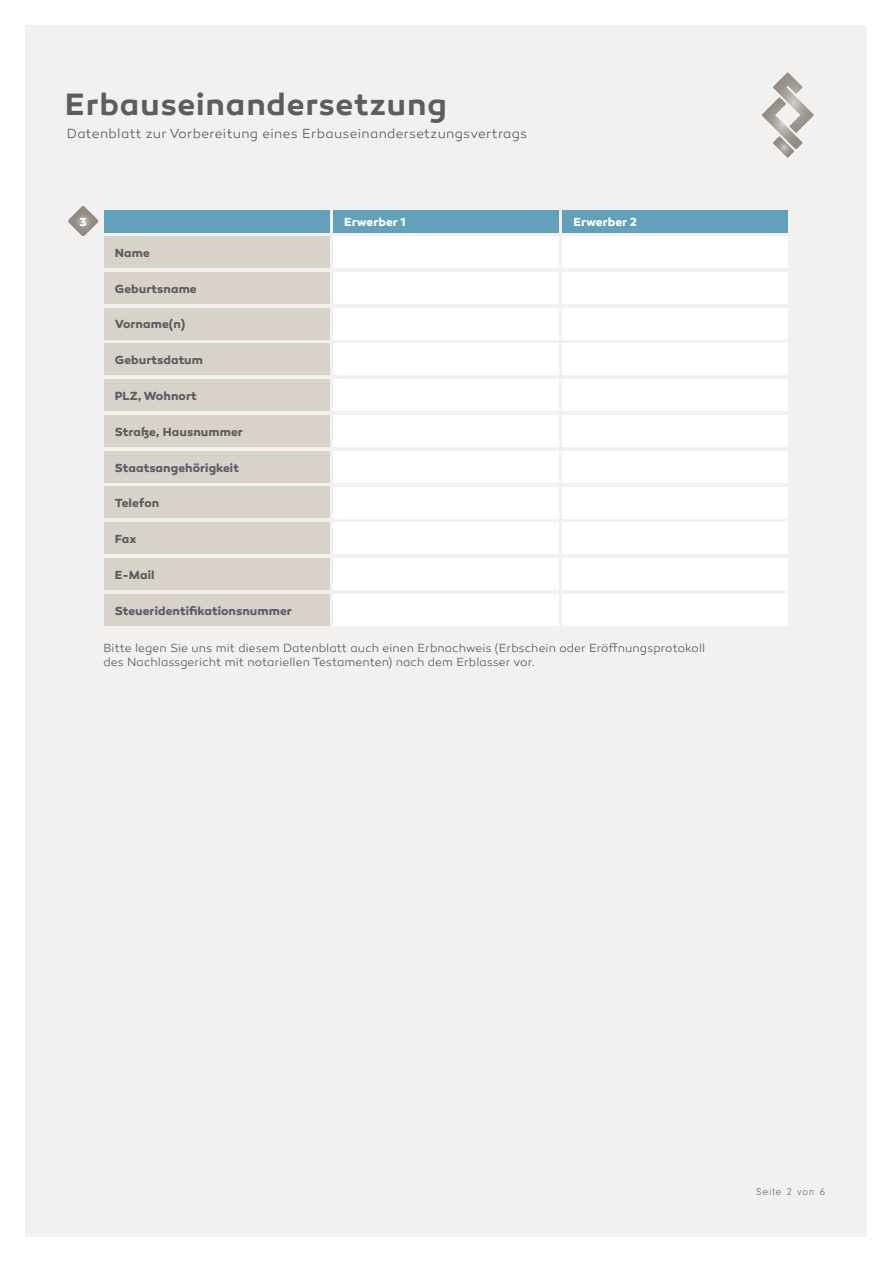
<style>
.page{position:relative;width:893px;height:1263px;background:#fff}
.page>*{position:absolute;margin:0;border:0;box-sizing:border-box;transform-origin:0 0}
.t1{font:600 31.5px "Canaro";letter-spacing:.025em;color:#5d5d61}
.t2{font:300 13.5px "Canaro";letter-spacing:.025em;color:#5d5d61}
.t3{font:300 12px/14.4px "Canaro";letter-spacing:.005em;color:#5d5d61}
.t4{font:700 12px "Canaro";letter-spacing:.005em;color:#5d5d61}
.t5{font:700 12px "Canaro";letter-spacing:.005em;color:#fff}
.t6{font:300 10.5px "Neuzeit Gro";letter-spacing:.1em;color:#5d5d61}
</style>
<div class="page">
<div style="left:26px;top:26px;width:841px;height:1211px;background:#f3f1ef"></div>
<svg style="left:762px;top:73px;width:52px;height:85px"></svg>
<div style="left:104px;top:210px;width:225px;height:22px;background:#62a1bb"></div>
<div style="left:333px;top:210px;width:225px;height:22px;background:#62a1bb"></div>
<div style="left:562px;top:210px;width:226px;height:22px;background:#62a1bb"></div>
<div style="left:104px;top:236px;width:225px;height:32px;background:#d8d2ca"></div>
<div style="left:104px;top:272px;width:225px;height:32px;background:#d8d2ca"></div>
<div style="left:104px;top:344px;width:225px;height:31px;background:#d8d2ca"></div>
<div style="left:104px;top:308px;width:225px;height:31px;background:#d8d2ca"></div>
<div style="left:104px;top:379px;width:225px;height:32px;background:#d8d2ca"></div>
<div style="left:104px;top:415px;width:225px;height:32px;background:#d8d2ca"></div>
<div style="left:104px;top:451px;width:225px;height:32px;background:#d8d2ca"></div>
<div style="left:104px;top:487px;width:225px;height:31px;background:#d8d2ca"></div>
<div style="left:104px;top:523px;width:225px;height:31px;background:#d8d2ca"></div>
<div style="left:104px;top:558px;width:225px;height:32px;background:#d8d2ca"></div>
<div style="left:104px;top:594px;width:225px;height:32px;background:#d8d2ca"></div>
<div style="left:333px;top:558px;width:225px;height:32px;background:#fff"></div>
<div style="left:333px;top:272px;width:225px;height:32px;background:#fff"></div>
<div style="left:333px;top:344px;width:225px;height:31px;background:#fff"></div>
<div style="left:333px;top:308px;width:225px;height:31px;background:#fff"></div>
<div style="left:333px;top:379px;width:225px;height:32px;background:#fff"></div>
<div style="left:333px;top:415px;width:225px;height:32px;background:#fff"></div>
<div style="left:333px;top:451px;width:225px;height:31px;background:#fff"></div>
<div style="left:333px;top:487px;width:225px;height:31px;background:#fff"></div>
<div style="left:333px;top:523px;width:225px;height:31px;background:#fff"></div>
<div style="left:333px;top:236px;width:225px;height:32px;background:#fff"></div>
<div style="left:333px;top:594px;width:225px;height:32px;background:#fff"></div>
<div style="left:562px;top:558px;width:226px;height:32px;background:#fff"></div>
<div style="left:562px;top:272px;width:226px;height:32px;background:#fff"></div>
<div style="left:562px;top:344px;width:226px;height:31px;background:#fff"></div>
<div style="left:562px;top:308px;width:226px;height:31px;background:#fff"></div>
<div style="left:562px;top:379px;width:226px;height:32px;background:#fff"></div>
<div style="left:562px;top:415px;width:226px;height:32px;background:#fff"></div>
<div style="left:562px;top:451px;width:226px;height:31px;background:#fff"></div>
<div style="left:562px;top:487px;width:226px;height:31px;background:#fff"></div>
<div style="left:562px;top:523px;width:226px;height:31px;background:#fff"></div>
<div style="left:562px;top:236px;width:226px;height:32px;background:#fff"></div>
<div style="left:562px;top:594px;width:226px;height:32px;background:#fff"></div>
<svg style="left:68px;top:206px;width:30px;height:30px"></svg>
<h1 class="t1" style="left:65px;top:85px;width:383px">Erbauseinandersetzung</h1>
<p class="t2" style="left:67px;top:126px;width:462px">Datenblatt zur Vorbereitung eines Erbauseinandersetzungsvertrags</p>
<p class="t5" style="left:80px;top:214px;width:9px">3</p>
<p class="t4" style="left:115px;top:245px;width:37px">Name</p>
<p class="t4" style="left:115px;top:281px;width:83px">Geburtsname</p>
<p class="t4" style="left:115px;top:317px;width:72px">Vorname(n)</p>
<p class="t4" style="left:115px;top:353px;width:90px">Geburtsdatum</p>
<p class="t5" style="left:344px;top:214px;width:63px">Erwerber 1</p>
<p class="t5" style="left:573px;top:214px;width:65px">Erwerber 2</p>
<p class="t4" style="left:115px;top:388px;width:83px">PLZ, Wohnort</p>
<p class="t4" style="left:115px;top:424px;width:130px">Straße, Hausnummer</p>
<p class="t4" style="left:115px;top:460px;width:126px">Staatsangehörigkeit</p>
<p class="t4" style="left:115px;top:496px;width:46px">Telefon</p>
<p class="t4" style="left:115px;top:532px;width:23px">Fax</p>
<p class="t4" style="left:115px;top:567px;width:41px">E-Mail</p>
<p class="t4" style="left:115px;top:603px;width:179px">Steueridentifikationsnummer</p>
<p class="t3" style="left:103px;top:640px;width:603px">Bitte legen Sie uns mit diesem Datenblatt auch einen Erbnachweis (Erbschein oder Eröffnungsprotokoll des Nachlassgericht mit notariellen Testamenten) nach dem Erblasser vor.</p>
<p class="t6" style="left:756px;top:1186px;width:70px">Seite 2 von 6</p>
</div>
